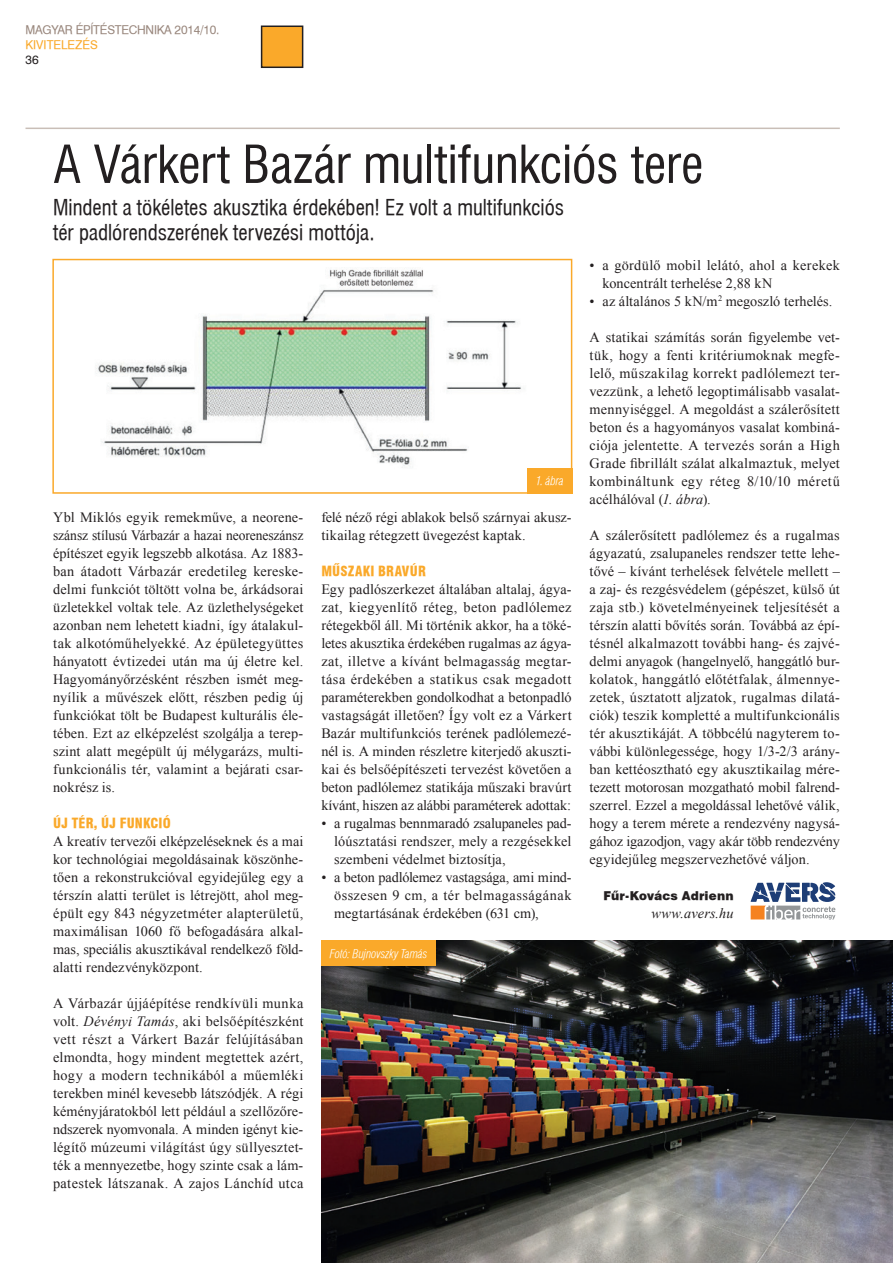
<style>
.page{position:relative;width:893px;height:1263px;background:#fff}
.page>*{position:absolute;margin:0;border:0;box-sizing:border-box;transform-origin:0 0}
.ALAP_-_Főcím{font:51px "Swiss 721 Cn PFL";letter-spacing:-.005em;color:#231f20}
.ALAP_-_Lead{font:21px/25.2px "Swiss 721 Cn PFL";color:#231f20}
.ALAP_-_Kenyér{font:14.25px/18px "Times New Roman";letter-spacing:.01em;color:#231f20;text-align:justify}
.ALAP_-_Kenyér-2{font:italic 14.25px "Times New Roman";letter-spacing:.015em;color:#231f20}
.ALAP_-_Alcím{font:13.5px "Swiss 721 Blk Cn PFL";letter-spacing:.01em;color:#faa92a}
.t1{font:12px "Swiss 721 PFL";letter-spacing:-.02em;color:#99877d}
.ALAP_-_Képalá_NOGRID{font:italic 12px "Swiss 721 Lt Cn PFL";letter-spacing:-.01em;color:#fff}
.Aláírás{font:12px "Swiss 721 Blk PFL";letter-spacing:.01em;color:#231f20}
.t2{font:12px "Swiss 721 PFL";color:#faa92a}
.t3{font:12px "Swiss 721 PFL";color:#231f20}
.s1{font-style:italic}
</style>
<div class="page">
<div style="left:262px;top:26px;width:41px;height:41px;background:#faa92a"></div>
<div style="left:261px;top:26px;width:42px;height:42px;border:2px solid #231f20"></div>
<hr style="left:26px;top:128px;width:814px;height:1px;background:#c9beb7">
<img style="left:96px;top:269px;width:425px;height:199px">
<div style="left:52px;top:259px;width:520px;height:235px;border:2px solid #faa92a"></div>
<img style="left:321px;top:940px;width:572px;height:323px">
<div style="left:527px;top:468px;width:45px;height:26px;background:#faa92a"></div>
<div style="left:321px;top:940px;width:115px;height:26px;background:#faa92a"></div>
<svg style="left:751px;top:882px;width:84px;height:37px"></svg>
<p class="t1" style="left:26px;top:22px;width:195px">MAGYAR ÉPÍTÉSTECHNIKA 2014/10.</p>
<p class="t2" style="left:26px;top:37px;width:74px">KIVITELEZÉS</p>
<p class="t3" style="left:26px;top:52px;width:15px">36</p>
<p class="ALAP_-_Főcím" style="left:53px;top:131px;width:652px">A Várkert Bazár multifunkciós tere</p>
<p class="ALAP_-_Lead" style="left:53px;top:195px;width:513px">Mindent a tökéletes akusztika érdekében! Ez volt a multifunkciós tér padlórendszerének tervezési mottója.</p>
<p class="ALAP_-_Kenyér" style="left:53px;top:508px;width:252px">Ybl Miklós egyik remekműve, a neorene&shy;szánsz stílusú Várbazár a hazai neoreneszánsz építészet egyik legszebb alkotása. Az 1883- ban átadott Várbazár eredetileg kereske&shy;delmi funkciót töltött volna be, árkádsorai üzletekkel voltak tele. Az üzlethelységeket azonban nem lehetett kiadni, így átalakul&shy;tak alkotóműhelyekké. Az épületegyüttes hányatott évtizedei után ma új életre kel.<br>Hagyományőrzésként részben ismét meg&shy;nyílik a művészek előtt, részben pedig új funkciókat tölt be Budapest kulturális éle&shy;tében. Ezt az elképzelést szolgálja a terep&shy;szint alatt megépült új mélygarázs, multi&shy;funkcionális tér, valamint a bejárati csar&shy;nokrész is.</p>
<p class="ALAP_-_Alcím" style="left:53px;top:814px;width:119px">ÚJ TÉR, ÚJ FUNKCIÓ</p>
<p class="ALAP_-_Kenyér" style="left:53px;top:832px;width:252px">A kreatív tervezői elképzeléseknek és a mai kor technológiai megoldásainak köszönhe&shy;tően a rekonstrukcióval egyidejűleg egy a térszín alatti terület is létrejött, ahol meg&shy;épült egy 843 négyzetméter alapterületű, maximálisan 1060 fő befogadására alkal&shy;mas, speciális akusztikával rendelkező föld&shy;alatti rendezvényközpont.</p>
<p class="ALAP_-_Kenyér" style="left:53px;top:994px;width:252px">A Várbazár újjáépítése rendkívüli munka volt. <span class="s1">Dévényi Tamás</span>, aki belsőépítészként vett részt a Várkert Bazár felújításában elmondta, hogy mindent megtettek azért, hogy a modern technikából a műemléki terekben minél kevesebb látszódjék. A régi kéményjáratokból lett például a szellőzőre&shy;ndszerek nyomvonala. A minden igényt kie&shy;légítő múzeumi világítást úgy süllyesztet&shy;ték a mennyezetbe, hogy szinte csak a lám&shy;patestek látszanak. A zajos Lánchíd utca</p>
<p class="ALAP_-_Képalá_NOGRID" style="left:536px;top:473px;width:30px">1. ábra</p>
<p class="ALAP_-_Kenyér" style="left:321px;top:508px;width:252px">felé néző régi ablakok belső szárnyai akusz&shy;tikailag rétegzett üvegezést kaptak.</p>
<p class="ALAP_-_Alcím" style="left:321px;top:562px;width:106px">MŰSZAKI BRAVÚR</p>
<p class="ALAP_-_Kenyér" style="left:321px;top:580px;width:252px">Egy padlószerkezet általában altalaj, ágya&shy;zat, kiegyenlítő réteg, beton padlólemez rétegekből áll. Mi történik akkor, ha a töké&shy;letes akusztika érdekében rugalmas az ágya&shy;zat, illetve a kívánt belmagasság megtar&shy;tása érdekében a statikus csak megadott paraméterekben gondolkodhat a betonpadló vastagságát illetően? Így volt ez a Várkert Bazár multifunkciós terének padlólemezé&shy;nél is. A minden részletre kiterjedő akuszti&shy;kai és belsőépítészeti tervezést követően a beton padlólemez statikája műszaki bravúrt kívánt, hiszen az alábbi paraméterek adottak:</p>
<p class="ALAP_-_Kenyér" style="left:334px;top:814px;width:239px;text-indent:-13px">• a rugalmas bennmaradó zsalupaneles pad&shy;lóúsztatási rendszer, mely a rezgésekkel szembeni védelmet biztosítja,</p>
<p class="ALAP_-_Kenyér" style="left:334px;top:868px;width:239px;text-indent:-13px">• a beton padlólemez vastagsága, ami mind&shy;összesen 9 cm, a tér belmagasságának megtartásának érdekében (631 cm),</p>
<p class="ALAP_-_Képalá_NOGRID" style="left:330px;top:945px;width:99px">Fotó: Bujnovszky Tamás</p>
<p class="ALAP_-_Kenyér" style="left:602px;top:256px;width:239px;text-indent:-13px">• a gördülő mobil lelátó, ahol a kerekek koncentrált terhelése 2,88 kN</p>
<p class="ALAP_-_Kenyér" style="left:590px;top:292px;width:244px">• az általános 5 kN/m<sup>2</sup> megoszló terhelés.</p>
<p class="ALAP_-_Kenyér" style="left:590px;top:328px;width:252px">A statikai számítás során figyelembe vet&shy;tük, hogy a fenti kritériumoknak megfe&shy;lelő, műszakilag korrekt padlólemezt ter&shy;vezzünk, a lehető legoptimálisabb vasalat&shy;mennyiséggel. A megoldást a szálerősített beton és a hagyományos vasalat kombiná&shy;ciója jelentette. A tervezés során a High Grade fibrillált szálat alkalmaztuk, melyet kombináltunk egy réteg 8/10/10 méretű acélhálóval (<span class="s1">1. ábra</span>).</p>
<p class="ALAP_-_Kenyér" style="left:590px;top:526px;width:252px">A szálerősített padlólemez és a rugalmas ágyazatú, zsalupaneles rendszer tette lehe&shy;tővé – kívánt terhelések felvétele mellett – a zaj- és rezgésvédelem (gépészet, külső út zaja stb.) követelményeinek teljesítését a térszín alatti bővítés során. Továbbá az épí&shy;tésnél alkalmazott további hang- és zajvé&shy;delmi anyagok (hangelnyelő, hanggátló bur&shy;kolatok, hanggátló előtétfalak, álmennye&shy;zetek, úsztatott aljzatok, rugalmas dilatá&shy;ciók) teszik kompletté a multifunkcionális tér akusztikáját. A többcélú nagyterem to&shy;vábbi különlegessége, hogy 1/3-2/3 arány&shy;ban kettéosztható egy akusztikailag mére&shy;tezett motorosan mozgatható mobil falrend&shy;szerrel. Ezzel a megoldással lehetővé válik, hogy a terem mérete a rendezvény nagysá&shy;gához igazodjon, vagy akár több rendezvény egyidejűleg megszervezhetővé váljon.</p>
<p class="Aláírás" style="left:603px;top:888px;width:132px">Fűr-Kovács Adrienn</p>
<p class="ALAP_-_Kenyér-2" style="left:652px;top:903px;width:84px">www.avers.hu</p>
</div>
